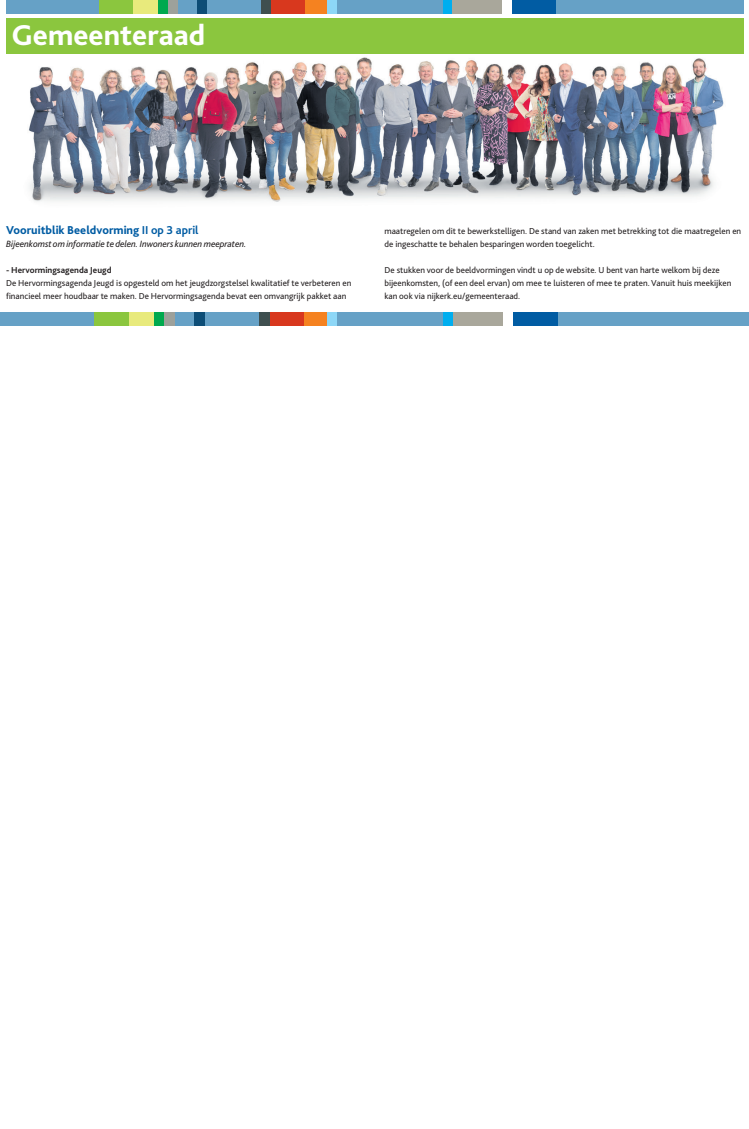
<style>
.page{position:relative;width:749px;height:1129px;background:#fff}
.page>*{position:absolute;margin:0;border:0;box-sizing:border-box;transform-origin:0 0}
.t1{font:800 30px "Bliss 2";color:#fff}
.t2{font:800 12px "Bliss 2";color:#015ca3}
.t3{font:italic 9.5px "Bliss 2";letter-spacing:-.01em;color:#231f20}
.t4{font:9px/13px "Bliss 2";color:#231f20}
.t5{font:700 9px "Bliss 2";color:#231f20}
.s1{font-weight:700}
</style>
<div class="page">
<div style="left:6px;top:0;width:737px;height:13px;background:#66a1c6"></div>
<div style="left:268px;top:0;width:41px;height:13px;background:#d8381e"></div>
<div style="left:450px;top:0;width:61px;height:13px;background:#a9a79b"></div>
<div style="left:128px;top:0;width:40px;height:13px;background:#e8ea7c"></div>
<div style="left:158px;top:0;width:10px;height:13px;background:#00a94e"></div>
<div style="left:168px;top:0;width:10px;height:13px;background:#9da19b"></div>
<div style="left:327px;top:0;width:10px;height:13px;background:#8dd7f7"></div>
<div style="left:501px;top:0;width:10px;height:13px;background:#fff"></div>
<div style="left:305px;top:0;width:22px;height:13px;background:#f58220"></div>
<div style="left:443px;top:0;width:9px;height:13px;background:#00aeef"></div>
<div style="left:99px;top:0;width:34px;height:13px;background:#8bc63e"></div>
<div style="left:511px;top:0;width:44px;height:13px;background:#015ca3"></div>
<div style="left:197px;top:0;width:10px;height:13px;background:#0d4d76"></div>
<div style="left:261px;top:0;width:10px;height:13px;background:#3f4f4f"></div>
<img style="left:29px;top:57px;width:695px;height:145px">
<div style="left:6px;top:18px;width:737px;height:36px;background:#8bc63e"></div>
<div style="left:0;top:312px;width:748px;height:13px;background:#66a1c6"></div>
<div style="left:266px;top:312px;width:41px;height:13px;background:#d8381e"></div>
<div style="left:451px;top:312px;width:62px;height:13px;background:#a9a79b"></div>
<div style="left:124px;top:312px;width:40px;height:13px;background:#e8ea7c"></div>
<div style="left:154px;top:312px;width:10px;height:13px;background:#00a94e"></div>
<div style="left:164px;top:312px;width:10px;height:13px;background:#9da19b"></div>
<div style="left:326px;top:312px;width:10px;height:13px;background:#8dd7f7"></div>
<div style="left:503px;top:312px;width:10px;height:13px;background:#fff"></div>
<div style="left:304px;top:312px;width:22px;height:13px;background:#f58220"></div>
<div style="left:444px;top:312px;width:9px;height:13px;background:#00aeef"></div>
<div style="left:95px;top:312px;width:34px;height:13px;background:#8bc63e"></div>
<div style="left:513px;top:312px;width:45px;height:13px;background:#015ca3"></div>
<div style="left:194px;top:312px;width:10px;height:13px;background:#0d4d76"></div>
<div style="left:259px;top:312px;width:10px;height:13px;background:#3f4f4f"></div>
<h1 class="t1" style="left:11px;top:17px;width:195px">Gemeenteraad</h1>
<h2 class="t2" style="left:6px;top:223px;width:194px">Vooruitblik Beeldvorming <span class="s1">II op 3 april</span></h2>
<p class="t3" style="left:6px;top:238px;width:242px">Bijeenkomst om informatie te delen. Inwoners kunnen meepraten.</p>
<p class="t5" style="left:6px;top:264px;width:107px">- Hervormingsagenda Jeugd</p>
<p class="t4" style="left:6px;top:276px;width:346px">De Hervormingsagenda Jeugd is opgesteld om het jeugdzorgstelsel kwalitatief te verbeteren en financieel meer houdbaar te maken. De Hervormingsagenda bevat een omvangrijk pakket aan</p>
<p class="t4" style="left:384px;top:224px;width:358px">maatregelen om dit te bewerkstelligen. De stand van zaken met betrekking tot die maatregelen en de ingeschatte te behalen besparingen worden toegelicht.</p>
<p class="t4" style="left:384px;top:263px;width:348px">De stukken voor de beeldvormingen vindt u op de website. U bent van harte welkom bij deze bijeenkomsten, (of een deel ervan) om mee te luisteren of mee te praten. Vanuit huis meekijken kan ook via nijkerk.eu/gemeenteraad.</p>
</div>
